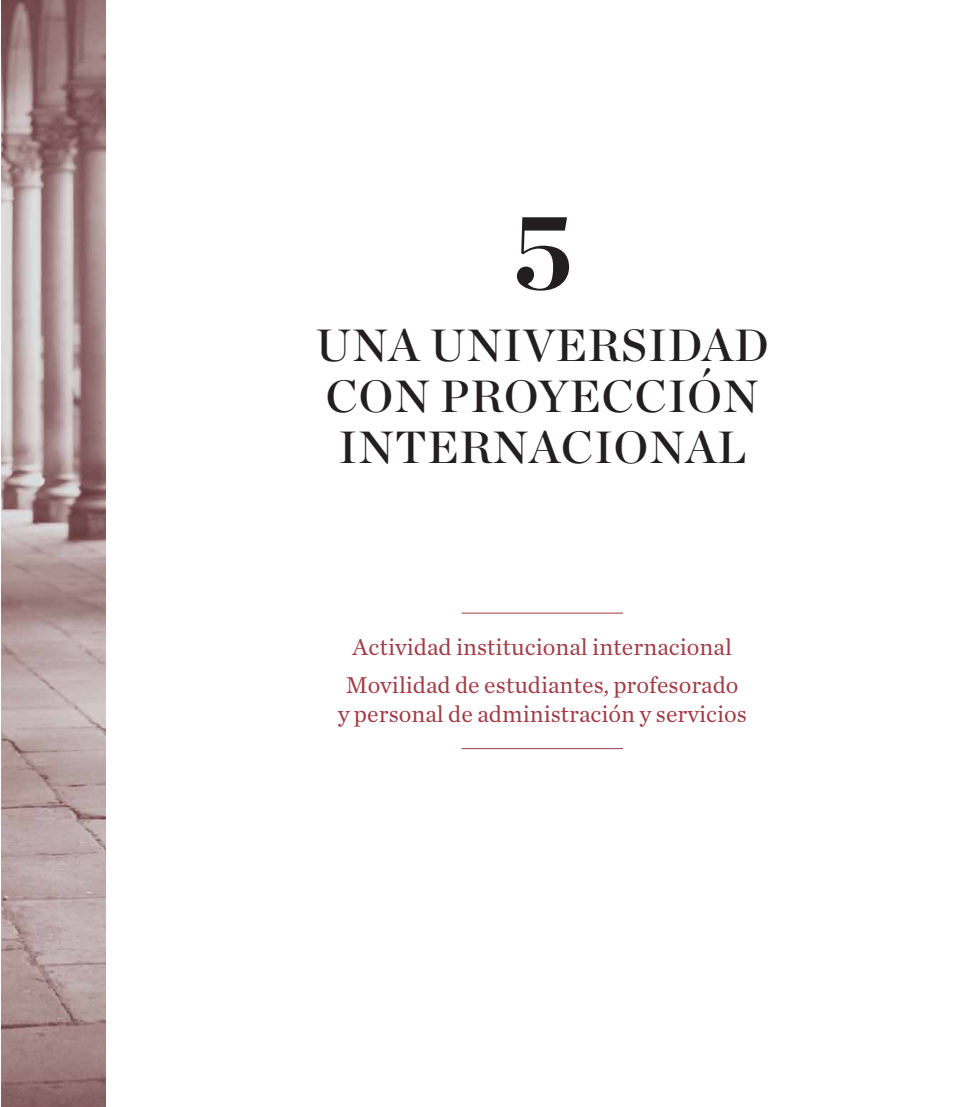
<style>
.page{position:relative;width:979px;height:1107px;background:#fff}
.page>*{position:absolute;margin:0;border:0;box-sizing:border-box;transform-origin:0 0}
.t1{font:700 108px "Chronicle Display";color:#231f20}
.t2{font:45px/51px "Chronicle Display Semi";letter-spacing:.02em;color:#231f20}
.t3{font:24px/37.3px "Chronicle Text G1";color:#a13d47}
</style>
<div class="page">
<hr style="left:461px;top:612px;width:162px;height:1px;background:#a13d47">
<hr style="left:461px;top:748px;width:162px;height:1px;background:#a13d47">
<img style="left:1px;top:0;width:104px;height:1106px">
<h1 class="t1" style="left:512px;top:203px;width:61px">5</h1>
<h2 class="t2" style="left:316px;top:323px;width:454px">UNA UNIVERSIDAD<br>CON PROYECCIÓN<br>INTERNACIONAL</h2>
<p class="t3" style="left:346px;top:631px;width:394px">Actividad institucional internacional<br>Movilidad de estudiantes, profesorado</p>
<p class="t3" style="left:338px;top:697px;width:411px">y personal de administración y servicios</p>
</div>
